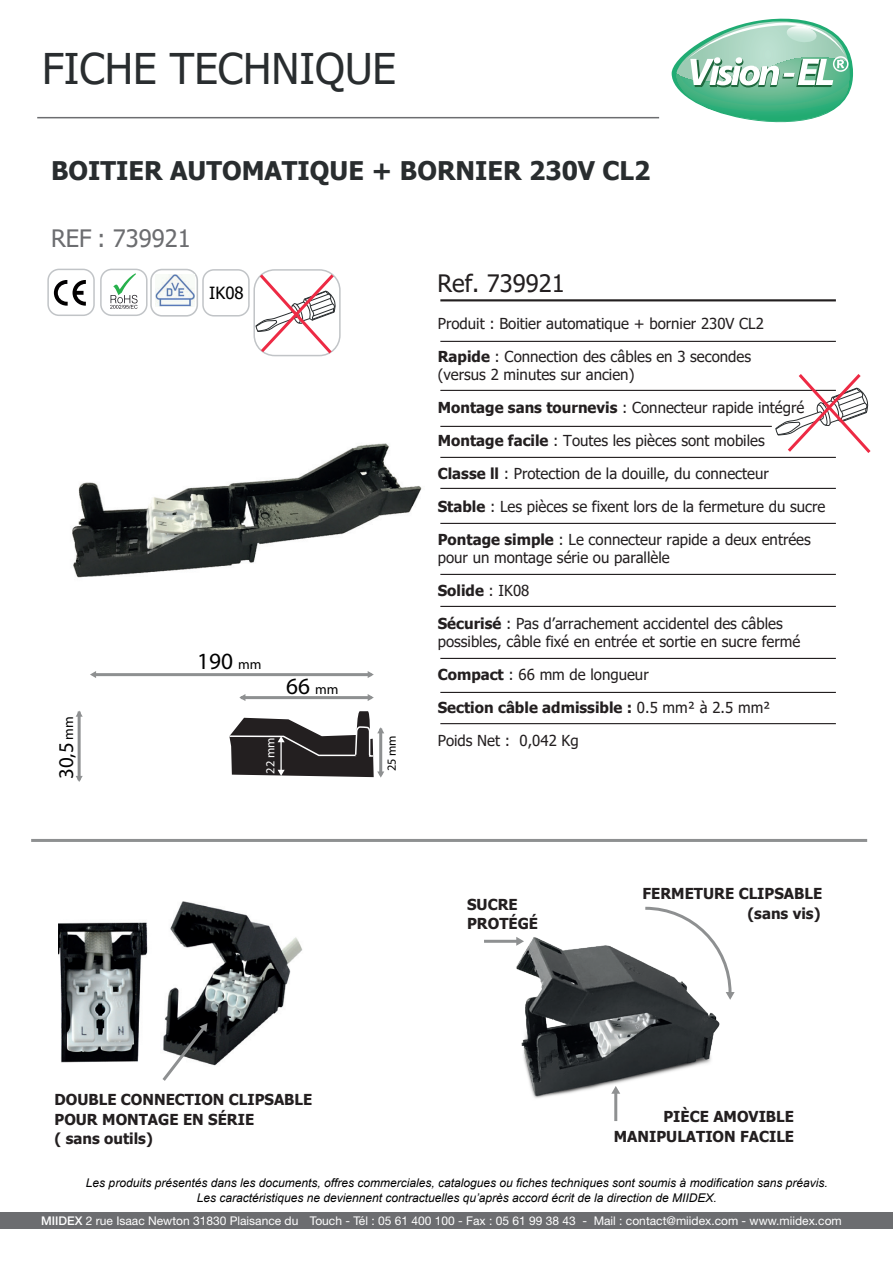
<style>
.page{position:relative;width:893px;height:1263px;background:#fff}
.page>*{position:absolute;margin:0;border:0;box-sizing:border-box;transform-origin:0 0}
.t1{font:42.3px "Tahoma";color:#292d2f}
.t2{font:700 25.65px "Tahoma";color:#292d2f}
.t3{font:24px "Tahoma";color:#6c6d70}
.t4{font:24px "Tahoma";color:#231f20}
.t5{font:23.4px "Myriad Pro";color:#000001}
.t6{font:21px "Myriad Pro";color:#000001}
.t7{font:16.8px "Tahoma";color:#000}
.t8{font:15.15px/33px "Tahoma";color:#231f20}
.t9{font:700 15.15px/19.5px "Tahoma";color:#231f20}
.t10{font:12.45px "Myriad Pro";color:#fff}
.t11{font:12.45px "Myriad Pro";color:#000001}
.t12{font:italic 12px/14.4px "Arial";color:#000001;text-align:center}
.t13{font:12px "Helvetica Neue LT Std";color:#fff}
.s1{font-size:13.95px}
.s2{font-weight:700}
.s3{font-weight:500}
</style>
<div class="page">
<div style="left:0;top:1212px;width:893px;height:16px;background:#6c6d70"></div>
<hr style="left:37px;top:117px;width:622px;height:1px;background:#6c6d70">
<svg style="left:672px;top:18px;width:181px;height:105px"></svg>
<hr style="left:440px;top:299px;width:396px;height:2px;background:#231f20">
<hr style="left:440px;top:341px;width:396px;height:1px;background:#231f20">
<hr style="left:440px;top:390px;width:396px;height:1px;background:#231f20">
<hr style="left:440px;top:426px;width:332px;height:1px;background:#231f20">
<hr style="left:440px;top:457px;width:396px;height:1px;background:#231f20">
<hr style="left:440px;top:488px;width:396px;height:1px;background:#231f20">
<hr style="left:440px;top:523px;width:396px;height:1px;background:#231f20">
<hr style="left:440px;top:574px;width:396px;height:1px;background:#231f20">
<hr style="left:440px;top:606px;width:396px;height:1px;background:#231f20">
<hr style="left:440px;top:658px;width:396px;height:1px;background:#231f20">
<hr style="left:440px;top:692px;width:396px;height:1px;background:#231f20">
<hr style="left:440px;top:723px;width:396px;height:1px;background:#231f20">
<div style="left:100px;top:269px;width:48px;height:47px;border:1px solid #c1c4c7;border-radius:11px"></div>
<div style="left:47px;top:269px;width:48px;height:47px;border:1px solid #c1c4c7;border-radius:11px"></div>
<svg style="left:54px;top:280px;width:32px;height:26px"></svg>
<svg style="left:110px;top:273px;width:28px;height:36px"></svg>
<div style="left:202px;top:269px;width:48px;height:47px;border:1px solid #c1c4c7;border-radius:11px"></div>
<div style="left:150px;top:269px;width:48px;height:48px;border:2px solid #c1c4c7;border-radius:11px"></div>
<img style="left:156px;top:274px;width:39px;height:32px">
<svg style="left:775px;top:374px;width:96px;height:79px"></svg>
<div style="left:253px;top:269px;width:88px;height:87px;border:1px solid #c1c4c7;border-radius:20px"></div>
<svg style="left:256px;top:271px;width:81px;height:86px"></svg>
<hr style="left:94px;top:673px;width:277px;height:3px;background:#8e9091">
<hr style="left:78px;top:711px;width:3px;height:69px;background:#8e9091">
<svg style="left:76px;top:776px;width:7px;height:6px"></svg>
<svg style="left:76px;top:710px;width:7px;height:7px"></svg>
<svg style="left:228px;top:671px;width:156px;height:107px"></svg>
<svg style="left:90px;top:671px;width:6px;height:7px"></svg>
<img style="left:58px;top:901px;width:245px;height:165px">
<svg style="left:159px;top:1023px;width:49px;height:58px"></svg>
<hr style="left:31px;top:839px;width:836px;height:3px;background:#8e9091">
<hr style="left:484px;top:940px;width:34px;height:3px;background:#8e9091">
<hr style="left:614px;top:1092px;width:3px;height:29px;background:#8e9091">
<svg style="left:645px;top:906px;width:57px;height:22px"></svg>
<img style="left:72px;top:443px;width:350px;height:135px">
<img style="left:500px;top:928px;width:235px;height:178px">
<h1 class="t1" style="left:42px;top:40px;width:356px">FICHE TECHNIQUE</h1>
<h2 class="t2" style="left:51px;top:153px;width:601px">BOITIER AUTOMATIQUE + BORNIER 230V CL2</h2>
<h3 class="t3" style="left:51px;top:222px;width:141px">REF : 739921</h3>
<p class="t7" style="left:209px;top:282px;width:36px">IK08</p>
<h3 class="t6" style="left:53px;top:779px;width:65px;rotate:-90deg">30,5 <span class="s1">mm</span></h3>
<h3 class="t5" style="left:197px;top:646px;width:66px">190 <span class="s1">mm</span></h3>
<h3 class="t5" style="left:286px;top:672px;width:54px">66 <span class="s1">mm</span></h3>
<p class="t10" style="left:263px;top:774px;width:38px;rotate:-90deg">22 mm</p>
<p class="t11" style="left:384px;top:771px;width:38px;rotate:-90deg">25 mm</p>
<h3 class="t4" style="left:437px;top:267px;width:129px">Ref. 739921</h3>
<p class="t8" style="left:438px;top:308px;width:328px">Produit : Boitier automatique + bornier 230V CL2<br><span class="s2">Rapide</span> : Connection des câbles en 3 secondes</p>
<p class="t8" style="left:438px;top:359px;width:389px">(versus 2 minutes sur ancien)<br><span class="s2">Montage sans tournevis</span> : Connecteur rapide intégré <span class="s2">Montage facile</span> : Toutes les pièces sont mobiles<br><span class="s2">Classe ll</span> : Protection de la douille, du connecteur<br><span class="s2">Stable</span> : Les pièces se fixent lors de la fermeture du sucre <span class="s2">Pontage simple</span> : Le connecteur rapide a deux entrées</p>
<p class="t8" style="left:438px;top:542px;width:346px">pour un montage série ou parallèle<br><span class="s2">Solide</span> : IK08<br><span class="s2">Sécurisé</span> : Pas d’arrachement accidentel des câbles</p>
<p class="t8" style="left:438px;top:626px;width:364px">possibles, câble fixé en entrée et sortie en sucre fermé <span class="s2">Compact</span> : 66 mm de longueur<br><span class="s2">Section câble admissible :</span> 0.5 mm² à 2.5 mm²<br>Poids Net : 0,042 Kg</p>
<p class="t9" style="left:467px;top:895px;width:73px">SUCRE<br>PROTÉGÉ</p>
<p class="t9" style="left:642px;top:884px;width:181px;text-align:right">FERMETURE CLIPSABLE (sans vis)</p>
<p class="t9" style="left:55px;top:1090px;width:259px">DOUBLE CONNECTION CLIPSABLE<br>POUR MONTAGE EN SÉRIE<br>( sans outils)</p>
<p class="t9" style="left:614px;top:1108px;width:182px;text-align:right">PIÈCE AMOVIBLE<br>MANIPULATION FACILE</p>
<p class="t12" style="left:86px;top:1176px;width:743px">Les produits présentés dans les documents, offres commerciales, catalogues ou fiches techniques sont soumis à modification sans préavis.<br>Les caractéristiques ne deviennent contractuelles qu’après accord écrit de la direction de MIIDEX.</p>
<p class="t13" style="left:41px;top:1213px;width:802px"><span class="s3">MIIDEX</span> 2 rue Isaac Newton 31830 Plaisance du Touch - Tél : 05 61 400 100 - Fax : 05 61 99 38 43 - Mail : contact@miidex.com - www.miidex.com</p>
</div>
